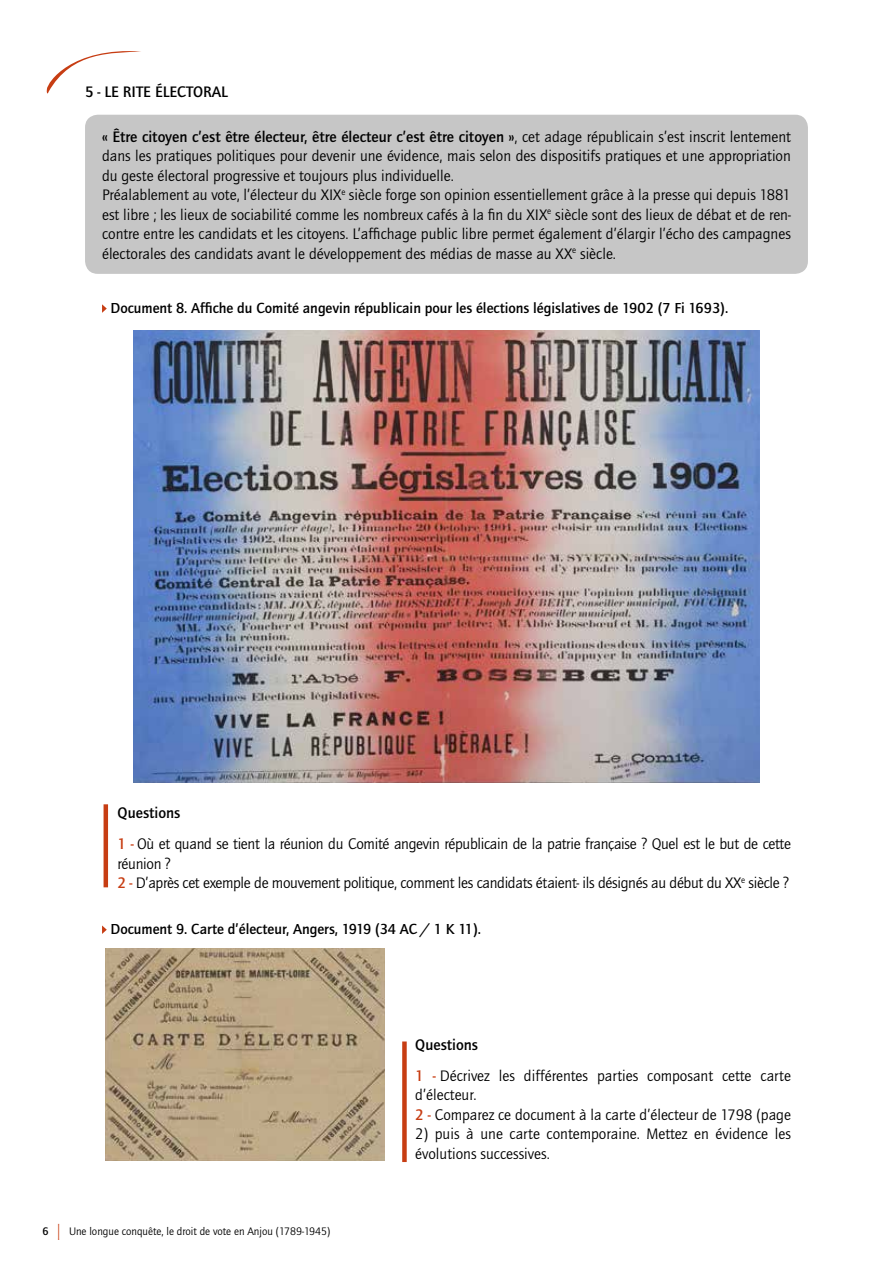
<style>
.page{position:relative;width:893px;height:1263px;background:#fff}
.page>*{position:absolute;margin:0;border:0;box-sizing:border-box;transform-origin:0 0}
.t1{font:15.75px/19.5px "Quay Itc T";color:#000}
.t2{font:15.75px/31px "Quay Itc T";letter-spacing:-.02em;color:#000}
.t3{font:700 15.75px "Quay Itc T";color:#000}
.t4{font:700 15px "Quay Itc T";color:#000}
.t5{font:11.25px "Quay Itc T";color:#000}
.s1{font-weight:700}
.s2{font-weight:700;color:#c73d13}
.s3{font-size:22.5px;color:#c73d13}
</style>
<div class="page">
<svg style="left:46px;top:51px;width:95px;height:43px"></svg>
<div style="left:85px;top:115px;width:723px;height:159px;background:#c6c6c6;border-radius:13px"></div>
<svg style="left:102px;top:304px;width:5px;height:9px"></svg>
<svg style="left:102px;top:925px;width:5px;height:9px"></svg>
<img style="left:133px;top:330px;width:627px;height:452px">
<img style="left:105px;top:948px;width:280px;height:212px">
<div style="left:402px;top:1041px;width:5px;height:121px;background:#c73d13"></div>
<hr style="left:104px;top:804px;width:4px;height:83px;background:#c73d13">
<p class="t3" style="left:85px;top:83px;width:144px">5 - LE RITE ÉLECTORAL</p>
<p class="t1" style="left:102px;top:126px;width:690px"><span class="s1">« Être citoyen c’est être électeur, être électeur c’est être citoyen »</span>, cet adage républicain s’est inscrit lentement dans les pratiques politiques pour devenir une évidence, mais selon des dispositifs pratiques et une appropriation du geste électoral progressive et toujours plus individuelle.<br>Préalablement au vote, l’électeur du XIX<sup>e</sup> siècle forge son opinion essentiellement grâce à la presse qui depuis 1881 est libre ; les lieux de sociabilité comme les nombreux cafés à la fin du XIX<sup>e</sup> siècle sont des lieux de débat et de ren&shy;contre entre les candidats et les citoyens. L’affichage public libre permet également d’élargir l’écho des campagnes électorales des candidats avant le développement des médias de masse au XX<sup>e</sup> siècle.</p>
<p class="t4" style="left:111px;top:299px;width:619px">Document 8. Affiche du Comité angevin républicain pour les élections législatives de 1902 (7 Fi 1693).</p>
<p class="t2" style="left:118px;top:797px;width:675px"><span class="s1">Questions<br></span><span class="s2">1 -</span> Où et quand se tient la réunion du Comité angevin républicain de la patrie française ? Quel est le but de cette</p>
<p class="t2" style="left:118px;top:853px;width:673px;line-height:19.5px">réunion ?<br><span class="s2">2 -</span> D’après cet exemple de mouvement politique, comment les candidats étaient- ils désignés au début du XX<sup>e</sup> siècle ?</p>
<p class="t4" style="left:111px;top:920px;width:372px">Document 9. Carte d’électeur, Angers, 1919 (34 AC / 1 K 11).</p>
<p class="t5" style="left:43px;top:1225px;width:289px"><span class="s1">6</span> <span class="s3">l</span> Une longue conquête, le droit de vote en Anjou (1789-1945)</p>
<p class="t1" style="left:415px;top:1029px;width:377px;line-height:31px"><span class="s1">Questions<br></span><span class="s2">1 -</span> Décrivez les différentes parties composant cette carte</p>
<p class="t1" style="left:415px;top:1085px;width:377px">d’électeur.<br><span class="s2">2 -</span> Comparez ce document à la carte d’électeur de 1798 (page</p>
<p class="t1" style="left:415px;top:1124px;width:377px">2) puis à une carte contemporaine. Mettez en évidence les évolutions successives.</p>
</div>
